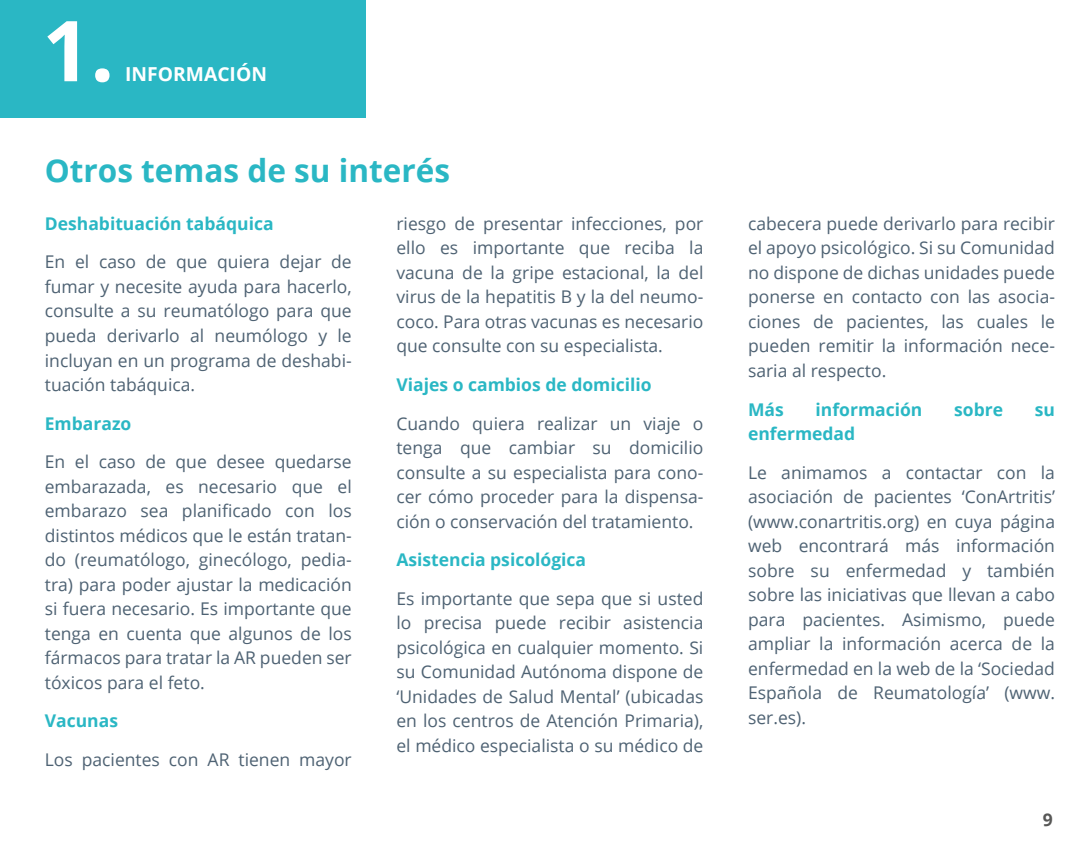
<style>
.page{position:relative;width:1092px;height:844px;background:#fff}
.page>*{position:absolute;margin:0;border:0;box-sizing:border-box;transform-origin:0 0}
.t1{font:700 84px "Open Sans";color:#fff}
.t2{font:700 31.5px "Open Sans";color:#2ab7c4}
.t3{font:700 19.25px "Open Sans";color:#fff}
.t4{font:17.5px/24.5px "Open Sans";color:#4e6273;text-align:justify}
.t5{font:700 17.5px "Open Sans";color:#2ab7c4}
.t6{font:700 17.5px "Open Sans";color:#575756}
</style>
<div class="page">
<div style="left:0;top:0;width:365px;height:117px;background:#2ab7c4"></div>
<h1 class="t1" style="left:42px;top:-9px;width:73px">1.</h1>
<h1 class="t1" style="left:43px;top:20px;width:73px">1.</h1>
<p class="t3" style="left:125px;top:61px;width:143px">INFORMACIÓN</p>
<h2 class="t2" style="left:45px;top:149px;width:406px">Otros temas de su interés</h2>
<p class="t5" style="left:45px;top:211px;width:230px">Deshabituación tabáquica</p>
<p class="t4" style="left:45px;top:249px;width:308px">En el caso de que quiera dejar de fumar y necesite ayuda para hacerlo, consulte a su reumatólogo para que pueda derivarlo al neumólogo y le incluyan en un programa de deshabi&shy;tuación tabáquica.</p>
<p class="t5" style="left:45px;top:411px;width:88px">Embarazo</p>
<p class="t4" style="left:45px;top:449px;width:308px">En el caso de que desee quedarse embarazada, es necesario que el embarazo sea planificado con los distintos médicos que le están tratan&shy;do (reumatólogo, ginecólogo, pedia&shy;tra) para poder ajustar la medicación si fuera necesario. Es importante que tenga en cuenta que algunos de los fármacos para tratar la AR pueden ser tóxicos para el feto.</p>
<p class="t5" style="left:45px;top:708px;width:75px">Vacunas</p>
<p class="t4" style="left:45px;top:746px;width:308px">Los pacientes con AR tienen mayor</p>
<p class="t4" style="left:396px;top:211px;width:308px">riesgo de presentar infecciones, por ello es importante que reciba la vacuna de la gripe estacional, la del virus de la hepatitis B y la del neumo&shy;coco. Para otras vacunas es necesario que consulte con su especialista.</p>
<p class="t5" style="left:396px;top:372px;width:257px">Viajes o cambios de domicilio</p>
<p class="t4" style="left:396px;top:410px;width:308px">Cuando quiera realizar un viaje o tenga que cambiar su domicilio consulte a su especialista para cono&shy;cer cómo proceder para la dispensa&shy;ción o conservación del tratamiento.</p>
<p class="t5" style="left:396px;top:547px;width:191px">Asistencia psicológica</p>
<p class="t4" style="left:396px;top:585px;width:308px">Es importante que sepa que si usted lo precisa puede recibir asistencia psicológica en cualquier momento. Si su Comunidad Autónoma dispone de ‘Unidades de Salud Mental’ (ubicadas en los centros de Atención Primaria), el médico especialista o su médico de</p>
<p class="t4" style="left:748px;top:211px;width:308px">cabecera puede derivarlo para recibir el apoyo psicológico. Si su Comunidad no dispone de dichas unidades puede ponerse en contacto con las asocia&shy;ciones de pacientes, las cuales le pueden remitir la información nece&shy;saria al respecto.</p>
<p class="t5" style="left:748px;top:397px;width:37px">Más</p>
<p class="t5" style="left:815px;top:397px;width:108px">información</p>
<p class="t5" style="left:954px;top:397px;width:50px">sobre</p>
<p class="t5" style="left:1034px;top:397px;width:22px">su</p>
<p class="t5" style="left:748px;top:421px;width:109px">enfermedad</p>
<p class="t4" style="left:748px;top:459px;width:308px">Le animamos a contactar con la asociación de pacientes ‘ConArtritis’ (www.conartritis.org) en cuya página web encontrará más información sobre su enfermedad y también sobre las iniciativas que llevan a cabo para pacientes. Asimismo, puede ampliar la información acerca de la enfermedad en la web de la ‘Sociedad Española de Reumatología’ (www. ser.es).</p>
<p class="t6" style="left:1042px;top:807px;width:11px">9</p>
</div>
